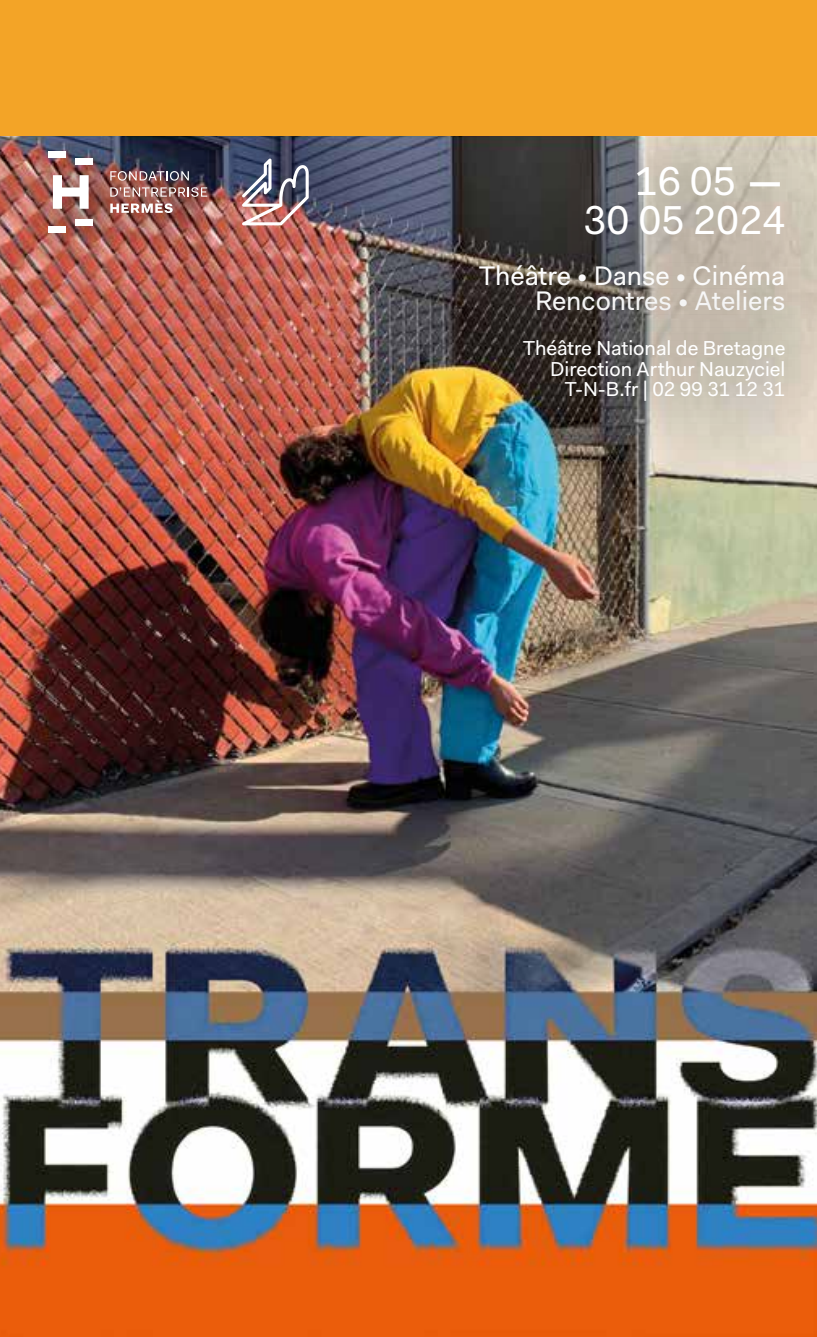
<style>
.page{position:relative;width:817px;height:1337px;background:#fff}
.page>*{position:absolute;margin:0;border:0;box-sizing:border-box;transform-origin:0 0}
.t1{font:40.5px/38.9px "Fakt Pro";color:#fff;text-align:right}
.t2{font:27px/25.4px "Fakt Pro";color:#fff;text-align:right}
.t3{font:20.25px/20.2px "Fakt Pro";color:#fff;text-align:right}
.s1{font-family:"Univers Next Pro";font-weight:900;font-stretch:condensed}
</style>
<div class="page">
<img style="left:0;top:136px;width:816px;height:1200px">
<div style="left:22px;top:122px;width:224px;height:154px;background:#000;opacity:.96"></div>
<div style="left:75px;top:219px;width:18px;height:7px;background:#fff"></div>
<div style="left:49px;top:151px;width:17px;height:7px;background:#fff"></div>
<div style="left:75px;top:158px;width:18px;height:7px;background:#fff"></div>
<div style="left:49px;top:226px;width:17px;height:7px;background:#fff"></div>
<svg style="left:53px;top:175px;width:36px;height:34px"></svg>
<svg style="left:110px;top:171px;width:27px;height:10px"></svg>
<svg style="left:110px;top:187px;width:27px;height:26px"></svg>
<svg style="left:412px;top:136px;width:404px;height:255px;background:#78746f"></svg>
<div style="left:137px;top:60px;width:276px;height:273px;background:#000;opacity:.2"></div>
<img style="left:242px;top:159px;width:67px;height:66px">
<img style="left:458px;top:260px;width:358px;height:217px">
<div style="left:0;top:0;width:816px;height:136px;background:#f3a427"></div>
<h1 class="t1" style="left:583px;top:161px;width:203px">16 05 <span class="s1">—<br></span>30 05 2024</h1>
<h2 class="t2" style="left:479px;top:262px;width:307px">Théâtre • Danse • Cinéma<br>Rencontres • Ateliers</h2>
<p class="t3" style="left:523px;top:338px;width:264px">Théâtre National de Bretagne<br>Direction Arthur Nauzyciel<br>T-N-B.fr | 02 99 31 12 31</p>
</div>
